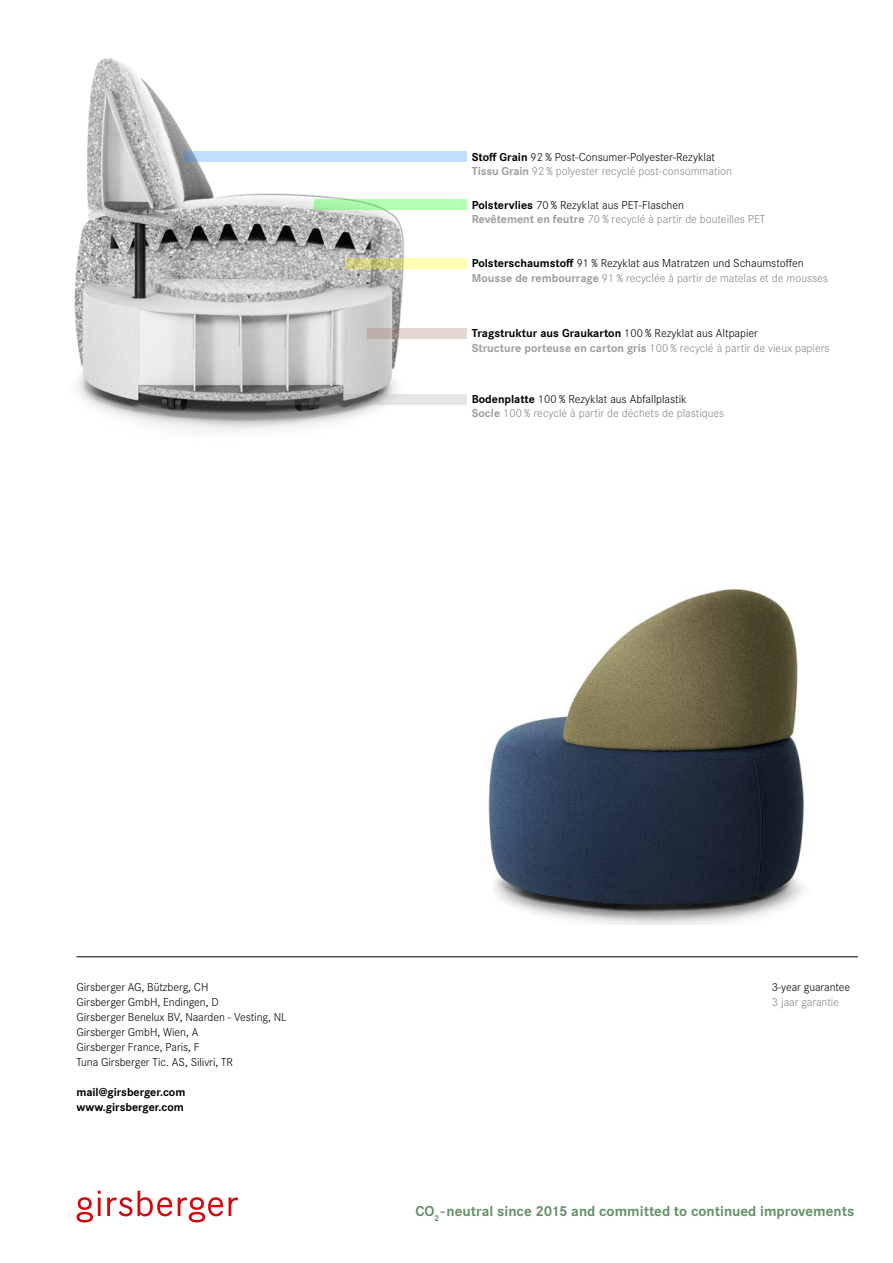
<style>
.page{position:relative;width:893px;height:1263px;background:#fff}
.page>*{position:absolute;margin:0;border:0;box-sizing:border-box;transform-origin:0 0}
.t1{font:700 15px "Corporate S";color:#669168}
.t2{font:300 12px/14.4px "Corporate S";color:#878787}
.t3{font:300 12px/15px "Corporate S";letter-spacing:-.005em;color:#000}
.t4{font:700 12px/15px "Corporate S";letter-spacing:-.005em;color:#000}
.s1{font-weight:700;color:#000}
.s2{color:#000}
.s3{font-weight:700;color:#9d9d9c}
.s4{font-weight:700}
.s5{color:#878787}
</style>
<div class="page">
<svg style="left:77px;top:1191px;width:161px;height:31px"></svg>
<hr style="left:77px;top:956px;width:782px;height:1px;background:#000">
<img style="left:74px;top:58px;width:374px;height:374px">
<img style="left:488px;top:589px;width:317px;height:335px">
<div style="left:185px;top:151px;width:283px;height:11px;background:#c1deff"></div>
<svg style="left:345px;top:258px;width:122px;height:10px"></svg>
<svg style="left:315px;top:199px;width:152px;height:10px;background:#adf9ad"></svg>
<svg style="left:368px;top:328px;width:99px;height:10px"></svg>
<div style="left:467px;top:132px;width:403px;height:62px;background:#fff"></div>
<svg style="left:266px;top:394px;width:201px;height:10px;background:#a5a5a5"></svg>
<p class="t2" style="left:472px;top:150px;width:262px"><span class="s1">Stoff Grain</span> <span class="s2">92 % Post-Consumer-Polyester-Rezyklat<br></span><span class="s3">Tissu Grain</span> 92 % polyester recyclé post-consommation</p>
<p class="t2" style="left:472px;top:198px;width:295px"><span class="s1">Polstervlies</span> <span class="s2">70 % Rezyklat aus PET-Flaschen<br></span><span class="s3">Revêtement en feutre</span> 70 % recyclé à partir de bouteilles PET</p>
<p class="t3" style="left:472px;top:256px;width:358px;line-height:14.4px"><span class="s4">Polsterschaumstoff</span> 91 % Rezyklat aus Matratzen und Schaumstoffen<br><span class="s3">Mousse de rembourrage</span> <span class="s5">91 % recyclée à partir de matelas et de mousses</span></p>
<p class="t2" style="left:472px;top:326px;width:359px"><span class="s1">Tragstruktur aus Graukarton</span> <span class="s2">100 % Rezyklat aus Altpapier<br></span><span class="s3">Structure porteuse en carton gris</span> 100 % recyclé à partir de vieux papiers</p>
<p class="t2" style="left:472px;top:392px;width:254px"><span class="s1">Bodenplatte</span> <span class="s2">100 % Rezyklat aus Abfallplastik<br></span><span class="s3">Socle</span> 100 % recyclé à partir de déchets de plastiques</p>
<p class="t3" style="left:77px;top:980px;width:212px">Girsberger AG, Bützberg, CH<br>Girsberger GmbH, Endingen, D<br>Girsberger Benelux BV, Naarden - Vesting, NL<br>Girsberger GmbH, Wien, A<br>Girsberger France, Paris, F<br>Tuna Girsberger Tic. AS, Silivri, TR</p>
<p class="t4" style="left:77px;top:1085px;width:110px">mail@girsberger.com www.girsberger.com</p>
<p class="t3" style="left:772px;top:980px;width:80px">3-year guarantee</p>
<p class="t2" style="left:772px;top:995px;width:69px">3 jaar garantie</p>
<p class="t1" style="left:415px;top:1203px;width:440px">CO<sub>2</sub> -neutral since 2015 and committed to continued improvements</p>
</div>
